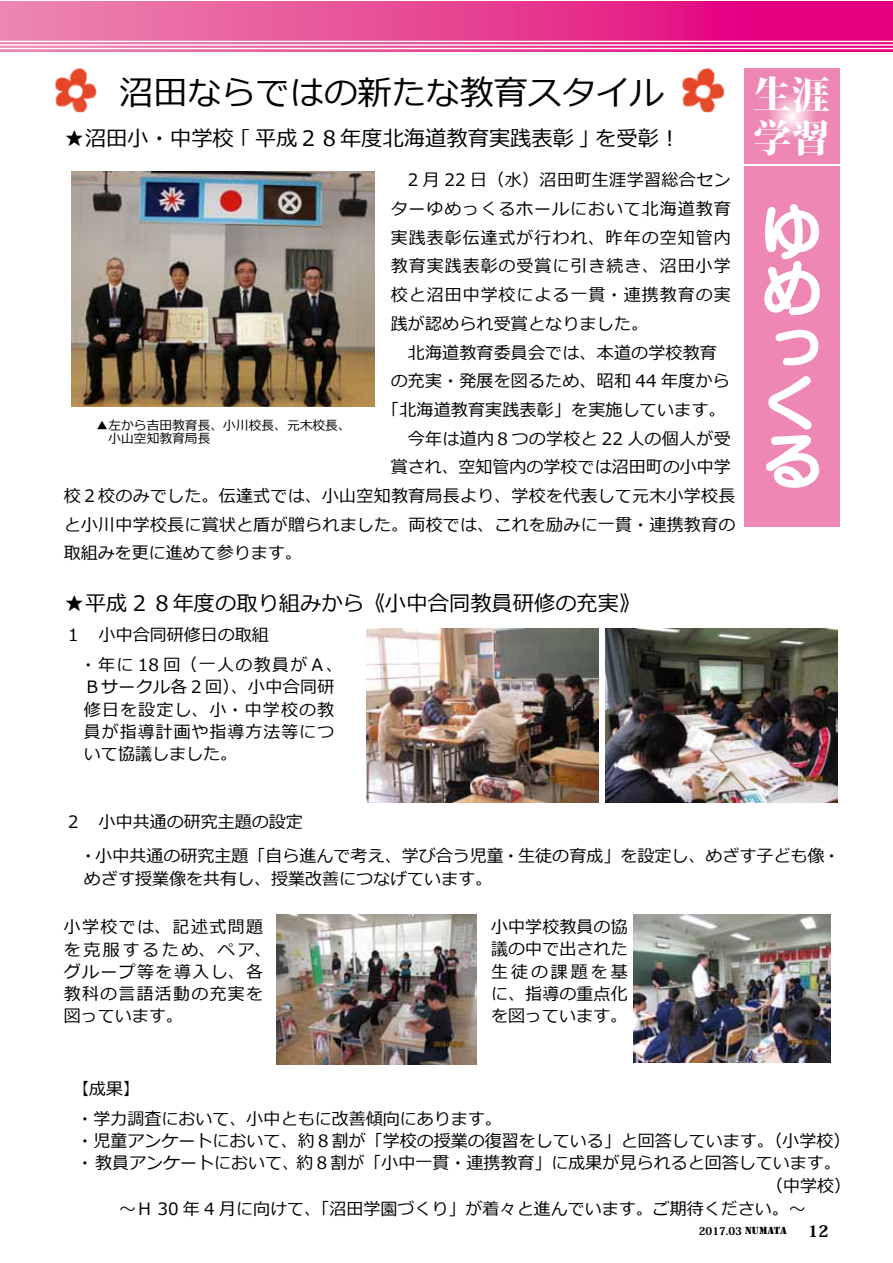
<style>
.page{position:relative;width:893px;height:1263px;background:#fff}
.page>*{position:absolute;margin:0;border:0;box-sizing:border-box;transform-origin:0 0}
.t1{font:800 38.25px/42.5px "Koz Min Pro";color:#fff}
.t2{font:34.05px "Meiryo";color:#000}
.t3{font:21.3px "Meiryo";color:#000}
.t4{font:16.95px/22.4px "Meiryo";letter-spacing:.005em;color:#000;text-align:justify}
.t5{font:16.95px "Meiryo";letter-spacing:.06em;color:#000}
.t6{font:16.95px/22.4px "Meiryo";letter-spacing:.08em;color:#000}
.t7{font:16.95px "Meiryo";letter-spacing:.025em;color:#000}
.t8{font:16.95px "Meiryo";letter-spacing:.055em;color:#000}
.t9{font:800 15.9px "Koz Min Pro";color:#000}
.t10{font:12.75px/13.8px "Meiryo";color:#000}
.t11{font:800 10.65px "Koz Min Pro";color:#000}
.s1{font-family:"Stencil";font-weight:400}
</style>
<div class="page">
<svg style="left:0;top:1px;width:893px;height:50px;background:#e74396"></svg>
<hr style="left:0;top:41px;width:893px;height:1px;background:#fff">
<hr style="left:0;top:44px;width:893px;height:2px;background:#fff">
<hr style="left:0;top:48px;width:893px;height:1px;background:#fff">
<svg style="left:744px;top:68px;width:96px;height:96px;background:#ef8eb8"></svg>
<img style="left:55px;top:68px;width:42px;height:44px">
<img style="left:682px;top:68px;width:43px;height:44px">
<div style="left:744px;top:166px;width:96px;height:360px;background:#ee87b4"></div>
<svg style="left:764px;top:204px;width:56px;height:112px"></svg>
<svg style="left:775px;top:329px;width:44px;height:37px"></svg>
<svg style="left:766px;top:376px;width:53px;height:112px"></svg>
<img style="left:72px;top:171px;width:303px;height:236px">
<img style="left:367px;top:629px;width:231px;height:174px">
<img style="left:606px;top:629px;width:232px;height:174px">
<img style="left:276px;top:914px;width:200px;height:150px">
<img style="left:634px;top:914px;width:196px;height:148px">
<h2 class="t2" style="left:120px;top:69px;width:546px">沼田ならではの新たな教育スタイル</h2>
<p class="t3" style="left:64px;top:123px;width:618px">★沼田小・中学校｢平成２８年度北海道教育実践表彰｣を受彰！</p>
<p class="t10" style="left:96px;top:419px;width:257px">▲左から吉田教育長、小川校長、元木校長、　小山空知教育局長</p>
<p class="t7" style="left:391px;top:168px;width:342px">　2 月 22 日（水）沼田町生涯学習総合セン</p>
<p class="t8" style="left:391px;top:197px;width:341px">ターゆめっくるホールにおいて北海道教育</p>
<p class="t5" style="left:391px;top:226px;width:342px">実践表彰伝達式が行われ、昨年の空知管内</p>
<p class="t5" style="left:391px;top:254px;width:342px">教育実践表彰の受賞に引き続き、沼田小学</p>
<p class="t5" style="left:391px;top:283px;width:342px">校と沼田中学校による一貫・連携教育の実</p>
<p class="t4" style="left:391px;top:313px;width:259px">践が認められ受賞となりました。</p>
<p class="t4" style="left:391px;top:342px;width:328px">　北海道教育委員会では、本道の学校教育</p>
<p class="t4" style="left:391px;top:371px;width:341px">の充実・発展を図るため、昭和 44 年度から</p>
<p class="t4" style="left:382px;top:399px;width:345px">「北海道教育実践表彰」を実施しています。</p>
<p class="t4" style="left:391px;top:428px;width:341px">　今年は道内８つの学校と 22 人の個人が受</p>
<p class="t4" style="left:391px;top:457px;width:342px">賞され、空知管内の学校では沼田町の小中学</p>
<p class="t4" style="left:64px;top:482px;width:673px;line-height:28.7px">校２校のみでした。伝達式では、小山空知教育局長より、学校を代表して元木小学校長と小川中学校長に賞状と盾が贈られました。両校では、これを励みに一貫・連携教育の取組みを更に進めて参ります。</p>
<p class="t3" style="left:64px;top:588px;width:578px">★平成 2 ８年度の取り組みから《小中合同教員研修の充実》</p>
<p class="t4" style="left:80px;top:621px;width:265px;line-height:29.7px;text-indent:-15px">１　小中合同研修日の取組<br>・年に 18 回（一人の教員がＡ、</p>
<p class="t4" style="left:84px;top:677px;width:252px">Ｂサークル各２回）、小中合同研修日を設定し、小・中学校の教員が指導計画や指導方法等について協議しました。</p>
<h1 class="t1" style="left:753px;top:72px;width:78px">生涯学習</h1>
<p class="t4" style="left:80px;top:805px;width:762px;line-height:34.3px;text-indent:-15px">２　小中共通の研究主題の設定<br>・小中共通の研究主題「自ら進んで考え、学び合う児童・生徒の育成」を設定し、めざす子ども像・</p>
<p class="t4" style="left:84px;top:868px;width:410px">めざす授業像を共有し、授業改善につなげています。</p>
<p class="t6" style="left:64px;top:917px;width:209px">小学校では、記述式問題を克服するため、ペア、グループ等を導入し、各教科の言語活動の充実を図っています。</p>
<p class="t4" style="left:491px;top:917px;width:138px">小中学校教員の協議の中で出された生徒の課題を基に、指導の重点化を図っています。</p>
<p class="t4" style="left:72px;top:1075px;width:431px;line-height:29.7px">【成果】<br>・学力調査において、小中ともに改善傾向にあります。</p>
<p class="t4" style="left:77px;top:1131px;width:775px">・児童アンケートにおいて、約８割が「学校の授業の復習をしている」と回答しています。（小学校）</p>
<p class="t4" style="left:77px;top:1153px;width:766px">・ 教員アンケートにおいて、約８割が「小中一貫・連携教育」に成果が見られると回答しています。</p>
<p class="t4" style="left:766px;top:1175px;width:87px">（中学校）</p>
<p class="t4" style="left:119px;top:1199px;width:688px">～Ｈ 30 年 4 月に向けて、「沼田学園づくり」が着々と進んでいます。ご期待ください。～</p>
<p class="t11" style="left:699px;top:1223px;width:90px">2017.03 <span class="s1">NUMATA</span></p>
<p class="t9" style="left:808px;top:1219px;width:22px">12</p>
</div>
